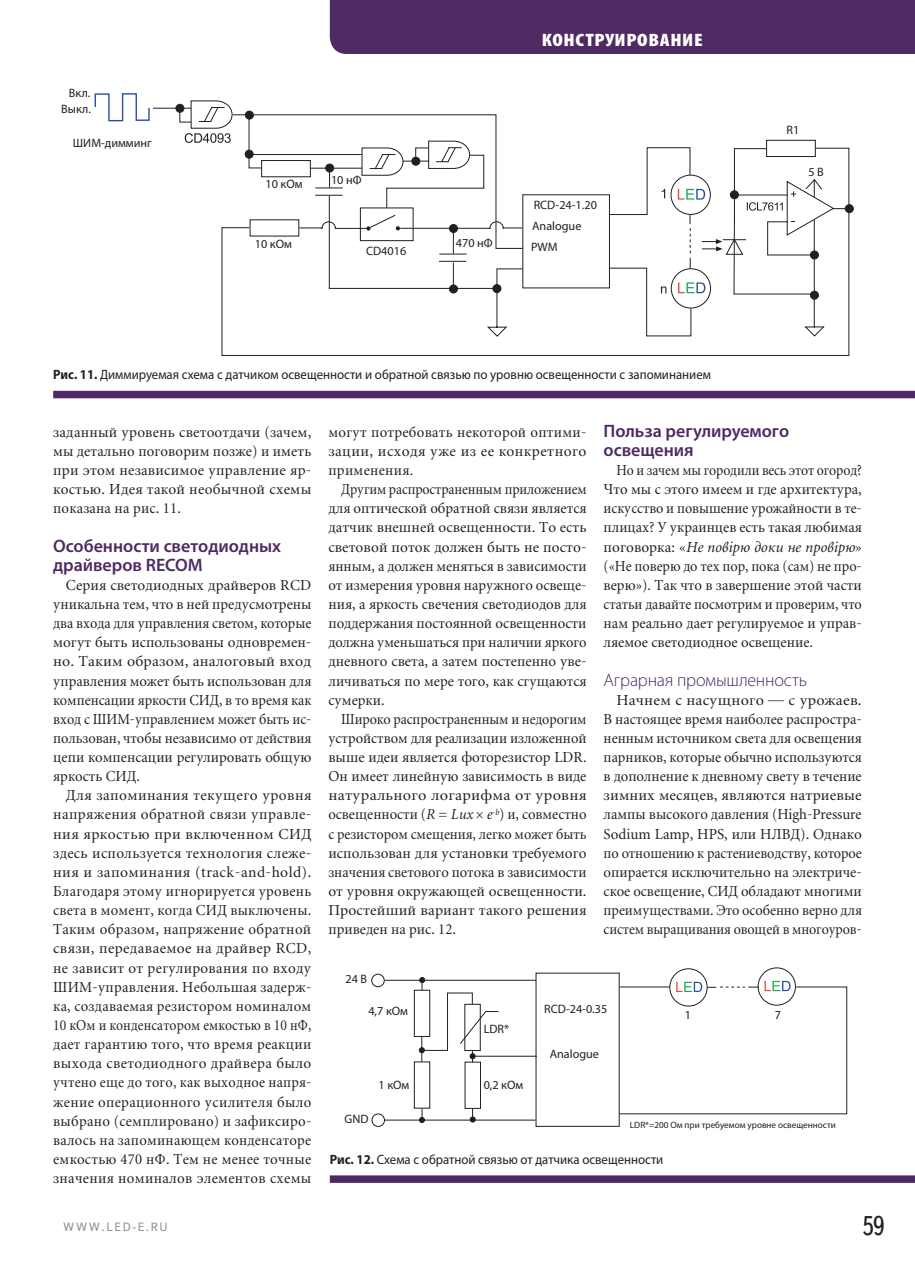
<style>
.page{position:relative;width:915px;height:1263px;background:#fff}
.page>*{position:absolute;margin:0;border:0;box-sizing:border-box;transform-origin:0 0}
.t1{font:27px "Text Book C";color:#231f20;scale:.9 1}
.t2{font:600 18px/19.2px "Myriad Pro";color:#4f2a62}
.t3{font:300 18px "Myriad Pro";letter-spacing:-.01em;color:#4f2a62}
.t4{font:900 condensed 18px "Myriad Pro";letter-spacing:.03em;color:#fff;scale:1.17 1}
.t5{font:15px/19.2px "Miniature";color:#231f20;text-align:justify}
.t6{font:15px/19.2px "Miniature";color:#231f20;text-align:justify;scale:.9 1}
.t7{font:15px/19.2px "Miniature";color:#231f20;text-align:justify;scale:1.04 1}
.t8{font:15px/19.2px "Miniature";color:#231f20;text-align:justify;scale:.91 1}
.t9{font:15px/19.2px "Miniature";color:#231f20;text-align:justify;scale:.96 1}
.t10{font:13.5px "Myriad Pro";color:#231f20;scale:.95 1}
.t11{font:12.15px/16.2px "Myriad Pro";color:#231f20;text-align:center}
.t12{font:12px "Text Book C";letter-spacing:.13em;color:#939598}
.t13{font:9.15px "Myriad Pro";color:#231f20}
.s1{font-weight:700}
.s2{font-style:italic}
</style>
<div class="page">
<div style="left:330px;top:0;width:584px;height:54px;background:#4f2a62"></div>
<div style="left:669px;top:968px;width:38px;height:38px;border:1px solid #231f20;border-radius:50%"></div>
<div style="left:757px;top:967px;width:38px;height:38px;border:1px solid #231f20;border-radius:50%"></div>
<div style="left:414px;top:990px;width:16px;height:47px;border:1px solid #231f20"></div>
<div style="left:414px;top:1061px;width:16px;height:47px;border:1px solid #231f20"></div>
<svg style="left:618px;top:981px;width:229px;height:133px"></svg>
<hr style="left:619px;top:986px;width:50px;height:1px;background:#231f20">
<hr style="left:385px;top:980px;width:151px;height:1px;background:#231f20">
<hr style="left:472px;top:1056px;width:64px;height:1px;background:#231f20">
<hr style="left:384px;top:1120px;width:151px;height:1px;background:#231f20">
<div style="left:371px;top:974px;width:13px;height:13px;border:1px solid #231f20;border-radius:50%"></div>
<div style="left:371px;top:1113px;width:14px;height:14px;border:1px solid #231f20;border-radius:50%"></div>
<svg style="left:419px;top:1109px;width:6px;height:14px"></svg>
<svg style="left:469px;top:1108px;width:6px;height:14px"></svg>
<svg style="left:419px;top:977px;width:80px;height:85px"></svg>
<div style="left:330px;top:1175px;width:584px;height:8px;background:#4f2a62"></div>
<div style="left:766px;top:140px;width:49px;height:17px;border:1px solid #231f20"></div>
<svg style="left:221px;top:194px;width:628px;height:162px"></svg>
<svg style="left:179px;top:100px;width:344px;height:237px"></svg>
<hr style="left:153px;top:108px;width:38px;height:1px;background:#231f20">
<svg style="left:94px;top:93px;width:56px;height:29px"></svg>
<div style="left:245px;top:111px;width:8px;height:8px;background:#231f20;border-radius:50%"></div>
<div style="left:245px;top:111px;width:9px;height:8px;border:1px solid #231f20;border-radius:50%"></div>
<div style="left:245px;top:150px;width:8px;height:8px;background:#231f20;border-radius:50%"></div>
<div style="left:245px;top:150px;width:8px;height:9px;border:1px solid #231f20;border-radius:50%"></div>
<div style="left:325px;top:164px;width:8px;height:8px;background:#231f20;border-radius:50%"></div>
<div style="left:325px;top:164px;width:9px;height:8px;border:1px solid #231f20;border-radius:50%"></div>
<div style="left:411px;top:157px;width:8px;height:8px;background:#231f20;border-radius:50%"></div>
<div style="left:411px;top:157px;width:9px;height:9px;border:1px solid #231f20;border-radius:50%"></div>
<div style="left:449px;top:285px;width:8px;height:8px;background:#231f20;border-radius:50%"></div>
<div style="left:449px;top:285px;width:8px;height:8px;border:1px solid #231f20;border-radius:50%"></div>
<div style="left:449px;top:224px;width:8px;height:8px;background:#231f20;border-radius:50%"></div>
<div style="left:449px;top:224px;width:8px;height:9px;border:1px solid #231f20;border-radius:50%"></div>
<div style="left:845px;top:205px;width:8px;height:8px;background:#231f20;border-radius:50%"></div>
<div style="left:844px;top:204px;width:9px;height:9px;border:1px solid #231f20;border-radius:50%"></div>
<div style="left:492px;top:285px;width:8px;height:8px;background:#231f20;border-radius:50%"></div>
<div style="left:492px;top:284px;width:9px;height:9px;border:1px solid #231f20;border-radius:50%"></div>
<div style="left:176px;top:104px;width:8px;height:8px;background:#231f20;border-radius:50%"></div>
<div style="left:175px;top:104px;width:9px;height:9px;border:1px solid #231f20;border-radius:50%"></div>
<svg style="left:608px;top:147px;width:241px;height:190px"></svg>
<div style="left:53px;top:391px;width:861px;height:7px;background:#4f2a62"></div>
<p class="t11" style="left:61px;top:86px;width:31px">Вкл.<br>Выкл.</p>
<p class="t11" style="left:73px;top:136px;width:80px">ШИМ-димминг</p>
<p class="t4" style="left:541px;top:29px;width:139px">КОНСТРУИРОВАНИЕ</p>
<p class="t11" style="left:265px;top:177px;width:39px">10 кОм</p>
<p class="t11" style="left:255px;top:238px;width:39px">10 кОм</p>
<p class="t11" style="left:331px;top:173px;width:32px">10 нФ</p>
<p class="t11" style="left:366px;top:244px;width:42px">CD4016</p>
<p class="t11" style="left:456px;top:236px;width:38px">470 нФ</p>
<p class="t11" style="left:533px;top:198px;width:65px">RCD-24-1.20</p>
<p class="t11" style="left:531px;top:240px;width:28px">PWM</p>
<p class="t11" style="left:532px;top:219px;width:51px">Analogue</p>
<p class="t10" style="left:53px;top:370px;width:693px"><span class="s1">Рис. 11.</span> Диммируемая схема с датчиком освещенности и обратной связью по уровню освещенности с запоминанием</p>
<p class="t11" style="left:786px;top:123px;width:14px">R1</p>
<p class="t11" style="left:808px;top:165px;width:17px">5 В</p>
<p class="t5" style="left:53px;top:424px;width:259px">заданный уровень светоотдачи (зачем, мы детально поговорим позже) и иметь при этом независимое управление яр&shy;костью. Идея такой необычной схемы показана на рис. 11.</p>
<p class="t2" style="left:53px;top:536px;width:229px">Особенности светодиодных драйверов RECOM</p>
<p class="t5" style="left:53px;top:577px;width:260px;text-indent:13px">Серия светодиодных драйверов RCD уникальна тем, что в ней предусмотрены два входа для управления светом, которые могут быть использованы одновремен&shy;но. Таким образом, аналоговый вход управления может быть использован для компенсации яркости СИД, в то время как вход с ШИМ-управлением может быть ис&shy;пользован, чтобы независимо от действия цепи компенсации регулировать общую яркость СИД.</p>
<p class="t5" style="left:53px;top:787px;width:259px;text-indent:13px">Для запоминания текущего уровня напряжения обратной связи управле&shy;ния яркостью при включенном СИД здесь используется технология слеже&shy;ния и запоминания (track-and-hold).<br>Благодаря этому игнорируется уровень света в момент, когда СИД выключены.<br>Таким образом, напряжение обратной связи, передаваемое на драйвер RCD, не зависит от регулирования по входу ШИМ-управления. Небольшая задерж&shy;ка, создаваемая резистором номиналом 10 кОм и конденсатором емкостью в 10 нФ, дает гарантию того, что время реакции выхода светодиодного драйвера было учтено еще до того, как выходное напря&shy;жение операционного усилителя было выбрано (семплировано) и зафиксиро&shy;валось на запоминающем конденсаторе емкостью 470 нФ. Тем не менее точные значения номиналов элементов схемы</p>
<p class="t9" style="left:328px;top:424px;width:270px">могут потребовать некоторой оптими&shy;зации, исходя уже из ее конкретного применения.</p>
<p class="t6" style="left:328px;top:481px;width:288px;text-indent:13px">Другим распространенным приложением для оптической обратной связи является датчик внешней освещенности. То есть световой поток должен быть не посто&shy;янным, а должен меняться в зависимости от измерения уровня наружного освеще&shy;ния, а яркость свечения светодиодов для поддержания постоянной освещенности должна уменьшаться при наличии яркого дневного света, а затем постепенно уве&shy;личиваться по мере того, как сгущаются сумерки.</p>
<p class="t8" style="left:328px;top:711px;width:285px;text-indent:13px">Широко распространенным и недорогим устройством для реализации изложенной выше идеи является фоторезистор LDR.<br>Он имеет линейную зависимость в виде натурального логарифма от уровня освещенности (<span class="s2">R</span> = <span class="s2">Lux e</span><sup>-b</sup>) и, совместно с резистором смещения, легко может быть использован для установки требуемого значения светового потока в зависимости от уровня окружающей освещенности.<br>Простейший вариант такого решения приведен на рис. 12.</p>
<p class="t11" style="left:345px;top:972px;width:23px">24 В</p>
<p class="t2" style="left:603px;top:421px;width:187px">Польза регулируемого освещения</p>
<p class="t6" style="left:603px;top:462px;width:288px;text-indent:13px">Но и зачем мы городили весь этот огород?<br>Что мы с этого имеем и где архитектура, искусство и повышение урожайности в те&shy;плицах? У украинцев есть такая любимая поговорка: «<span class="s2">Не повірю доки не провірю</span>» («Не поверю до тех пор, пока (сам) не про&shy;верю»). Так что в завершение этой части статьи давайте посмотрим и проверим, что нам реально дает регулируемое и управ&shy;ляемое светодиодное освещение.</p>
<p class="t3" style="left:603px;top:673px;width:205px">Аграрная промышленность</p>
<p class="t7" style="left:603px;top:691px;width:250px;text-indent:13px">Начнем с насущного — с урожаев.<br>В настоящее время наиболее распростра&shy;ненным источником света для освещения парников, которые обычно используются в дополнение к дневному свету в течение зимних месяцев, являются натриевые лампы высокого давления (High-Pressure Sodium Lamp, HPS, или НЛВД). Однако по отношению к растениеводству, которое опирается исключительно на электриче&shy;ское освещение, СИД обладают многими преимуществами. Это особенно верно для систем выращивания овощей в многоуров-</p>
<p class="t11" style="left:368px;top:1004px;width:41px">4,7 кОм</p>
<p class="t11" style="left:344px;top:1112px;width:25px">GND</p>
<p class="t11" style="left:378px;top:1078px;width:32px">1 кОм</p>
<p class="t11" style="left:483px;top:1022px;width:27px">LDR*</p>
<p class="t11" style="left:483px;top:1078px;width:41px">0,2 кОм</p>
<p class="t11" style="left:544px;top:1002px;width:65px">RCD-24-0.35</p>
<p class="t11" style="left:549px;top:1047px;width:51px">Analogue</p>
<p class="t11" style="left:684px;top:1008px;width:8px">1</p>
<p class="t11" style="left:774px;top:1008px;width:8px">7</p>
<p class="t13" style="left:629px;top:1122px;width:207px">LDR*=200 Ом при требуемом уровне освещенности</p>
<p class="t10" style="left:330px;top:1154px;width:352px"><span class="s1">Рис. 12.</span> Схема с обратной связью от датчика освещенности</p>
<p class="t12" style="left:63px;top:1220px;width:106px">WWW.LED-E.RU</p>
<h1 class="t1" style="left:861px;top:1211px;width:27px">59</h1>
</div>
